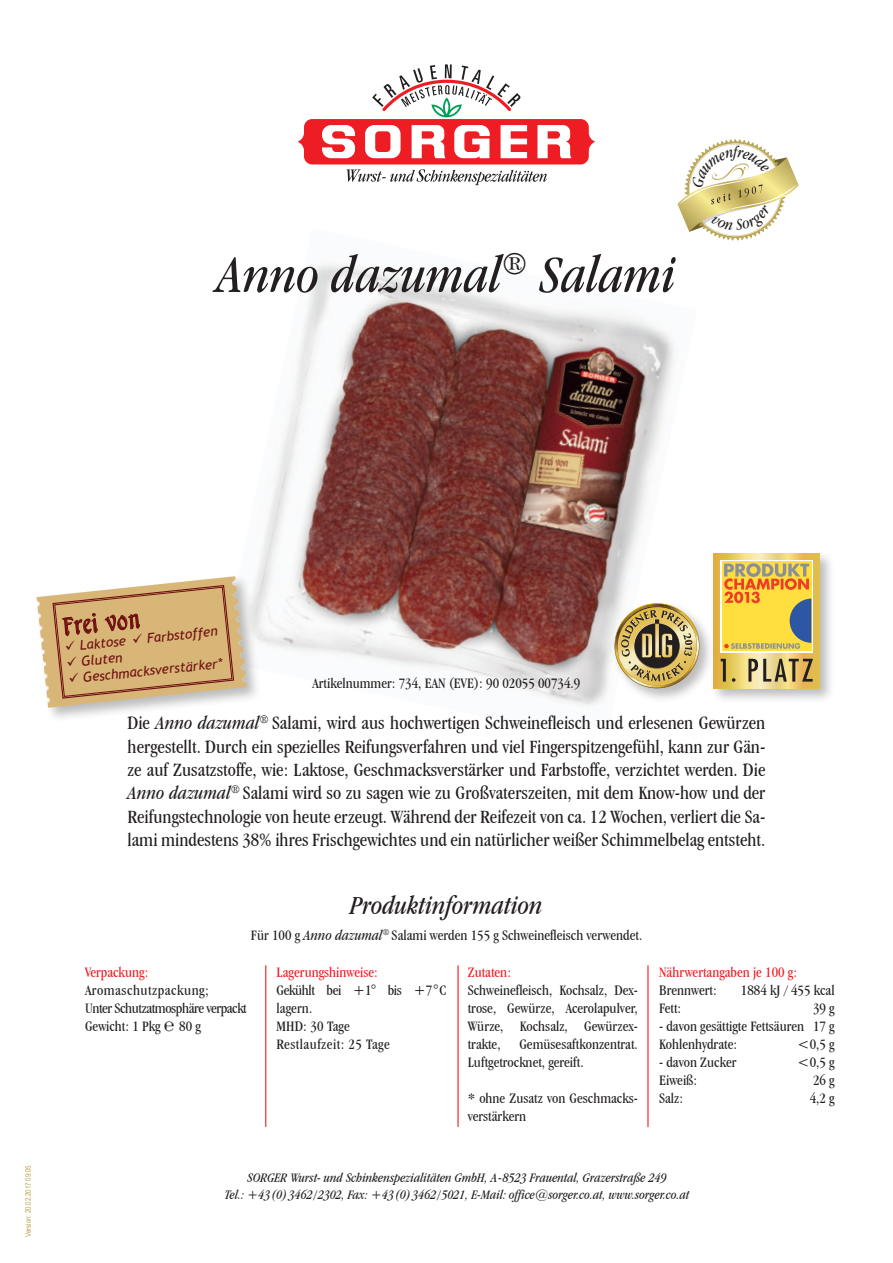
<style>
.page{position:relative;width:893px;height:1263px;background:#fff}
.page>*{position:absolute;margin:0;border:0;box-sizing:border-box;transform-origin:0 0}
.t1{font:italic condensed 54px "Garamond IT Cby BT";color:#231f20}
.t2{font:28.5px "Menuetto";color:#6f0f11}
.t3{font:italic condensed 27px "Garamond IT Cby BT";color:#231f20}
.t4{font:condensed 19.5px/23.4px "Garamond IT Cby BT";color:#231f20;text-align:justify}
.t5{font:condensed 15px/18px "Garamond IT Cby BT";color:#231f20}
.t6{font:condensed 15px "Garamond IT Cby BT";color:#ee1d23}
.t7{font:italic condensed 13.5px/17.2px "Garamond IT Cby BT";color:#231f20;text-align:center}
.t8{font:italic 13.5px "Trebuchet MS";color:#6f0f11}
.t9{font:7.5px "Arial Narrow";color:#baa655}
.s1{font-style:italic}
.s2{font-family:"Times New Roman";font-stretch:normal;font-size:18px}
</style>
<div class="page">
<img style="left:257px;top:264px;width:418px;height:443px">
<hr style="left:265px;top:965px;width:1px;height:162px;background:#ee1d23">
<hr style="left:457px;top:965px;width:2px;height:162px;background:#ee1d23">
<hr style="left:647px;top:965px;width:1px;height:162px;background:#ee1d23">
<svg style="left:297px;top:64px;width:298px;height:121px"></svg>
<div style="left:34px;top:574px;width:227px;height:148px;background:#231f20;opacity:.3"></div>
<img style="left:36px;top:576px;width:211px;height:132px">
<svg style="left:52px;top:584px;width:183px;height:115px;background:#d0ac76"></svg>
<div style="left:614px;top:603px;width:100px;height:99px;background:#231f20;opacity:.3"></div>
<img style="left:614px;top:602px;width:85px;height:88px">
<div style="left:713px;top:553px;width:122px;height:150px;background:#231f20;opacity:.3"></div>
<svg style="left:713px;top:553px;width:106px;height:135px;background:#e6c362"></svg>
<svg style="left:720px;top:560px;width:93px;height:93px"></svg>
<svg style="left:721px;top:659px;width:92px;height:23px;background:#b4a063"></svg>
<div style="left:722px;top:562px;width:89px;height:89px;background:#ffde3d"></div>
<svg style="left:724px;top:563px;width:87px;height:86px"></svg>
<svg style="left:677px;top:139px;width:122px;height:102px"></svg>
<h1 class="t1" style="left:217px;top:243px;width:461px">Anno dazumal<sup>®</sup> Salami</h1>
<p class="t9" style="left:23px;top:1237px;width:73px;rotate:-90deg">Version: 20.02.2017 09:05</p>
<h2 class="t2" style="left:62px;top:613px;width:78px;rotate:-6deg">Frei von</h2>
<p class="t8" style="left:64px;top:639px;width:155px;rotate:-6deg">✓ Laktose ✓ Farbstoffen</p>
<p class="t8" style="left:66px;top:655px;width:57px;rotate:-6deg">✓ Gluten</p>
<p class="t8" style="left:68px;top:671px;width:157px;rotate:-6deg">✓ Geschmacksverstärker*</p>
<p class="t5" style="left:313px;top:674px;width:269px">Artikelnummer: 734, EAN (EVE): 90 02055 00734.9</p>
<p class="t4" style="left:128px;top:711px;width:639px">Die <span class="s1">Anno dazumal</span><sup>®</sup> Salami, wird aus hochwertigen Schweinefleisch und erlesenen Gewürzen hergestellt. Durch ein spezielles Reifungsverfahren und viel Fingerspitzengefühl, kann zur Gän&shy;ze auf Zusatzstoffe, wie: Laktose, Geschmacksverstärker und Farbstoffe, verzichtet werden. Die <span class="s1">Anno dazumal</span><sup>®</sup> Salami wird so zu sagen wie zu Großvaterszeiten, mit dem Know-how und der Reifungstechnologie von heute erzeugt. Während der Reifezeit von ca. 12 Wochen, verliert die Sa&shy;lami mindestens 38% ihres Frischgewichtes und ein natürlicher weißer Schimmelbelag entsteht.</p>
<h3 class="t3" style="left:350px;top:889px;width:194px">Produktinformation</h3>
<p class="t5" style="left:251px;top:925px;width:393px">Für 100 g <span class="s1">Anno dazumal</span><sup>®</sup> Salami werden 155 g Schweinefleisch verwendet.</p>
<p class="t6" style="left:85px;top:963px;width:65px">Verpackung:</p>
<p class="t5" style="left:85px;top:981px;width:163px">Aromaschutzpackung;<br>Unter Schutzatmosphäre verpackt<br>Gewicht: 1 Pkg <span class="s2">℮</span> 80 g</p>
<p class="t6" style="left:276px;top:963px;width:103px">Lagerungshinweise:</p>
<p class="t5" style="left:276px;top:981px;width:172px">Gekühlt bei +1° bis +7°C lagern.<br>MHD: 30 Tage<br>Restlaufzeit: 25 Tage</p>
<p class="t6" style="left:468px;top:963px;width:45px">Zutaten:</p>
<p class="t5" style="left:468px;top:981px;width:172px;text-align:justify">Schweinefleisch, Kochsalz, Dex&shy;trose, Gewürze, Acerolapulver, Würze, Kochsalz, Gewürzex&shy;trakte,</p>
<p class="t5" style="left:468px;top:1035px;width:172px;text-indent:52px">Gemüsesaftkonzentrat.<br>Luftgetrocknet, gereift.</p>
<p class="t5" style="left:468px;top:1089px;width:172px">* ohne Zusatz von Geschmacks&shy;verstärkern</p>
<p class="t6" style="left:659px;top:963px;width:139px">Nährwertangaben je 100 g:</p>
<p class="t5" style="left:659px;top:981px;width:59px">Brennwert:</p>
<p class="t5" style="left:741px;top:981px;width:95px">1884 kJ / 455 kcal</p>
<p class="t5" style="left:659px;top:999px;width:24px">Fett:</p>
<p class="t5" style="left:813px;top:999px;width:23px">39 g</p>
<p class="t5" style="left:659px;top:1017px;width:177px">- davon gesättigte Fettsäuren 17 g<br>Kohlenhydrate:</p>
<p class="t5" style="left:797px;top:1035px;width:39px">&lt;0,5 g</p>
<p class="t5" style="left:659px;top:1053px;width:79px">- davon Zucker</p>
<p class="t5" style="left:797px;top:1053px;width:39px">&lt;0,5 g</p>
<p class="t5" style="left:659px;top:1071px;width:40px">Eiweiß:</p>
<p class="t5" style="left:813px;top:1071px;width:23px">26 g</p>
<p class="t5" style="left:659px;top:1089px;width:25px">Salz:</p>
<p class="t5" style="left:810px;top:1089px;width:26px">4,2 g</p>
<p class="t7" style="left:225px;top:1169px;width:466px">SORGER Wurst- und Schinkenspezialitäten GmbH, A-8523 Frauental, Grazerstraße 249<br>Tel.: +43 (0) 3462/2302, Fax: +43 (0) 3462/5021, E-Mail: office@sorger.co.at, www.sorger.co.at</p>
</div>
